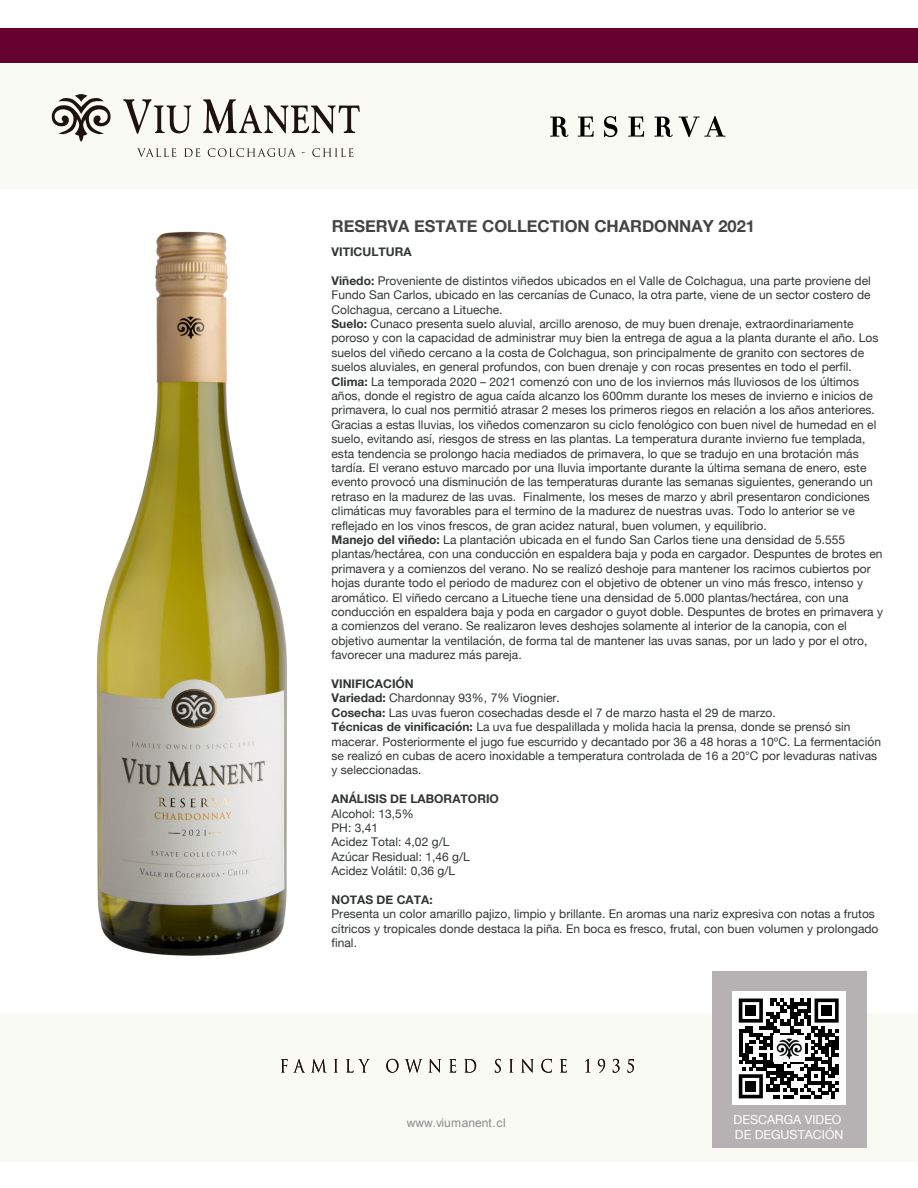
<style>
.page{position:relative;width:918px;height:1188px;background:#fff}
.page>*{position:absolute;margin:0;border:0;box-sizing:border-box;transform-origin:0 0}
.t1{font:700 16.5px "Helvetica Neue";color:#454444}
.t2{font:12.45px/15px "Helvetica Neue";color:#fff}
.t3{font:12px/14.4px "Helvetica Neue";letter-spacing:.005em;color:#313536}
.t4{font:700 12px "Helvetica Neue";letter-spacing:.005em;color:#313536}
.t5{font:12px "Arial";color:#8f8b8d}
.s1{font-weight:700}
</style>
<div class="page">
<div style="left:0;top:28px;width:918px;height:36px;background:#660230"></div>
<div style="left:0;top:64px;width:918px;height:125px;background:#fafaf4"></div>
<div style="left:0;top:1013px;width:918px;height:148px;background:#fafaf4"></div>
<svg style="left:51px;top:94px;width:60px;height:48px"></svg>
<svg style="left:123px;top:99px;width:68px;height:35px"></svg>
<svg style="left:203px;top:99px;width:157px;height:34px"></svg>
<svg style="left:137px;top:148px;width:39px;height:9px"></svg>
<svg style="left:184px;top:148px;width:16px;height:9px"></svg>
<svg style="left:208px;top:148px;width:88px;height:9px"></svg>
<svg style="left:312px;top:148px;width:41px;height:9px"></svg>
<svg style="left:281px;top:1059px;width:23px;height:13px"></svg>
<svg style="left:312px;top:1059px;width:14px;height:13px"></svg>
<svg style="left:334px;top:1059px;width:4px;height:13px"></svg>
<svg style="left:346px;top:1059px;width:24px;height:14px"></svg>
<svg style="left:386px;top:1059px;width:12px;height:14px"></svg>
<svg style="left:405px;top:1059px;width:17px;height:14px"></svg>
<svg style="left:429px;top:1059px;width:12px;height:14px"></svg>
<svg style="left:449px;top:1059px;width:7px;height:14px"></svg>
<svg style="left:464px;top:1059px;width:12px;height:14px"></svg>
<svg style="left:495px;top:1059px;width:6px;height:14px"></svg>
<svg style="left:509px;top:1059px;width:4px;height:13px"></svg>
<svg style="left:521px;top:1059px;width:13px;height:14px"></svg>
<svg style="left:541px;top:1059px;width:11px;height:14px"></svg>
<svg style="left:560px;top:1059px;width:7px;height:14px"></svg>
<svg style="left:585px;top:1059px;width:4px;height:13px"></svg>
<svg style="left:598px;top:1059px;width:7px;height:14px"></svg>
<svg style="left:613px;top:1059px;width:7px;height:14px"></svg>
<svg style="left:628px;top:1059px;width:6px;height:14px"></svg>
<svg style="left:550px;top:116px;width:18px;height:21px"></svg>
<svg style="left:578px;top:116px;width:16px;height:21px"></svg>
<svg style="left:604px;top:116px;width:13px;height:21px"></svg>
<svg style="left:628px;top:116px;width:16px;height:21px"></svg>
<svg style="left:654px;top:116px;width:19px;height:21px"></svg>
<svg style="left:679px;top:116px;width:46px;height:21px"></svg>
<img style="left:96px;top:231px;width:191px;height:725px">
<div style="left:712px;top:971px;width:155px;height:177px;background:#b6b1b2"></div>
<div style="left:732px;top:992px;width:114px;height:113px;background:#fff"></div>
<svg style="left:739px;top:999px;width:100px;height:99px"></svg>
<div style="left:746px;top:1005px;width:10px;height:11px;background:#000"></div>
<div style="left:821px;top:1005px;width:11px;height:11px;background:#000"></div>
<div style="left:746px;top:1081px;width:10px;height:10px;background:#000"></div>
<img style="left:773px;top:1035px;width:31px;height:26px">
<h1 class="t1" style="left:332px;top:213px;width:425px">RESERVA ESTATE COLLECTION CHARDONNAY 2021</h1>
<p class="t4" style="left:332px;top:242px;width:82px">VITICULTURA</p>
<p class="t3" style="left:332px;top:274px;width:553px"><span class="s1">Viñedo:</span> Proveniente de distintos viñedos ubicados en el Valle de Colchagua, una parte proviene del Fundo San Carlos, ubicado en las cercanías de Cunaco, la otra parte, viene de un sector costero de Colchagua, cercano a Litueche.<br><span class="s1">Suelo:</span> Cunaco presenta suelo aluvial, arcillo arenoso, de muy buen drenaje, extraordinariamente poroso y con la capacidad de administrar muy bien la entrega de agua a la planta durante el año. Los suelos del viñedo cercano a la costa de Colchagua, son principalmente de granito con sectores de suelos aluviales, en general profundos, con buen drenaje y con rocas presentes en todo el perfil.<br><span class="s1">Clima:</span> La temporada 2020 – 2021 comenzó con uno de los inviernos más lluviosos de los últimos años, donde el registro de agua caída alcanzo los 600mm durante los meses de invierno e inicios de primavera, lo cual nos permitió atrasar 2 meses los primeros riegos en relación a los años anteriores.<br>Gracias a estas lluvias, los viñedos comenzaron su ciclo fenológico con buen nivel de humedad en el suelo, evitando así, riesgos de stress en las plantas. La temperatura durante invierno fue templada, esta tendencia se prolongo hacia mediados de primavera, lo que se tradujo en una brotación más tardía. El verano estuvo marcado por una lluvia importante durante la última semana de enero, este evento provocó una disminución de las temperaturas durante las semanas siguientes, generando un retraso en la madurez de las uvas. Finalmente, los meses de marzo y abril presentaron condiciones climáticas muy favorables para el termino de la madurez de nuestras uvas. Todo lo anterior se ve reflejado en los vinos frescos, de gran acidez natural, buen volumen, y equilibrio.<br><span class="s1">Manejo del viñedo:</span> La plantación ubicada en el fundo San Carlos tiene una densidad de 5.555 plantas/hectárea, con una conducción en espaldera baja y poda en cargador. Despuntes de brotes en primavera y a comienzos del verano. No se realizó deshoje para mantener los racimos cubiertos por hojas durante todo el periodo de madurez con el objetivo de obtener un vino más fresco, intenso y aromático. El viñedo cercano a Litueche tiene una densidad de 5.000 plantas/hectárea, con una conducción en espaldera baja y poda en cargador o guyot doble. Despuntes de brotes en primavera y a comienzos del verano. Se realizaron leves deshojes solamente al interior de la canopia, con el objetivo aumentar la ventilación, de forma tal de mantener las uvas sanas, por un lado y por el otro, favorecer una madurez más pareja.</p>
<p class="t3" style="left:332px;top:677px;width:551px"><span class="s1">VINIFICACIÓN<br>Variedad:</span> Chardonnay 93%, 7% Viognier.<br><span class="s1">Cosecha:</span> Las uvas fueron cosechadas desde el 7 de marzo hasta el 29 de marzo.<br><span class="s1">Técnicas de vinificación:</span> La uva fue despalillada y molida hacia la prensa, donde se prensó sin macerar. Posteriormente el jugo fue escurrido y decantado por 36 a 48 horas a 10ºC. La fermentación se realizó en cubas de acero inoxidable a temperatura controlada de 16 a 20°C por levaduras nativas y seleccionadas.</p>
<p class="t4" style="left:332px;top:790px;width:169px">ANÁLISIS DE LABORATORIO</p>
<p class="t3" style="left:332px;top:807px;width:140px">Alcohol: 13,5%<br>PH: 3,41<br>Acidez Total: 4,02 g/L<br>Azúcar Residual: 1,46 g/L<br>Acidez Volátil: 0,36 g/L</p>
<p class="t4" style="left:332px;top:890px;width:103px">NOTAS DE CATA:</p>
<p class="t3" style="left:332px;top:908px;width:549px">Presenta un color amarillo pajizo, limpio y brillante. En aromas una nariz expresiva con notas a frutos cítricos y tropicales donde destaca la piña. En boca es fresco, frutal, con buen volumen y prolongado final.</p>
<p class="t5" style="left:407px;top:1115px;width:101px">www.viumanent.cl</p>
<p class="t2" style="left:734px;top:1113px;width:112px">DESCARGA VIDEO<br>DE DEGUSTACIÓN</p>
</div>
